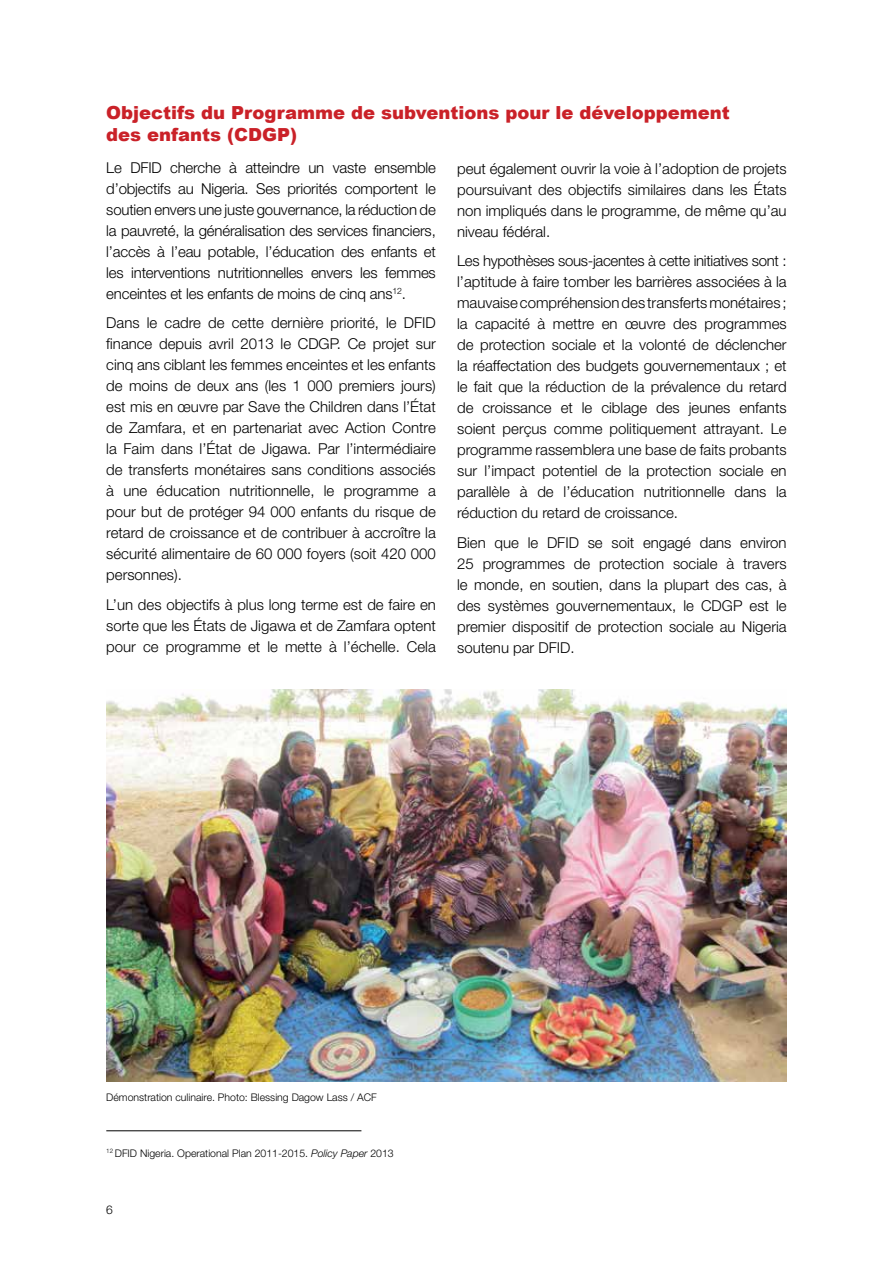
<style>
.page{position:relative;width:893px;height:1263px;background:#fff}
.page>*{position:absolute;margin:0;border:0;box-sizing:border-box;transform-origin:0 0}
.t1{font:900 18px/21.6px "Arial";color:#ca2128}
.t2{font:300 15px/21px "Helvetica Neue CE";color:#000;text-align:justify}
.t3{font:300 12px "Helvetica Neue CE";color:#000}
.t4{font:300 10.5px "Helvetica Neue CE";color:#000}
.s1{font-family:"Helvetica Neue";font-style:italic}
</style>
<div class="page">
<hr style="left:106px;top:1130px;width:255px;height:1px;background:#000">
<img style="left:106px;top:689px;width:681px;height:392px">
<p class="t1" style="left:106px;top:101px;width:625px">Objectifs du Programme de subventions pour le développement des enfants (CDGP)</p>
<p class="t2" style="left:106px;top:157px;width:331px">Le DFID cherche à atteindre un vaste ensemble d’objectifs au Nigeria. Ses priorités comportent le soutien envers une juste gouvernance, la réduction de la pauvreté, la généralisation des services financiers, l’accès à l’eau potable, l’éducation des enfants et les interventions nutritionnelles envers les femmes enceintes et les enfants de moins de cinq ans<sup>12</sup>.</p>
<p class="t2" style="left:106px;top:312px;width:331px">Dans le cadre de cette dernière priorité, le DFID finance depuis avril 2013 le CDGP. Ce projet sur cinq ans ciblant les femmes enceintes et les enfants de moins de deux ans (les 1 000 premiers jours) est mis en œuvre par Save the Children dans l’État de Zamfara, et en partenariat avec Action Contre la Faim dans l’État de Jigawa. Par l’intermédiaire de transferts monétaires sans conditions associés à une éducation nutritionnelle, le programme a pour but de protéger 94 000 enfants du risque de retard de croissance et de contribuer à accroître la sécurité alimentaire de 60 000 foyers (soit 420 000 personnes).</p>
<p class="t2" style="left:106px;top:594px;width:331px">L’un des objectifs à plus long terme est de faire en sorte que les États de Jigawa et de Zamfara optent pour ce programme et le mette à l’échelle. Cela</p>
<p class="t2" style="left:457px;top:158px;width:331px">peut également ouvrir la voie à l’adoption de projets poursuivant des objectifs similaires dans les États non impliqués dans le programme, de même qu’au niveau fédéral.</p>
<p class="t2" style="left:457px;top:251px;width:331px">Les hypothèses sous-jacentes à cette initiatives sont : l’aptitude à faire tomber les barrières associées à la mauvaise compréhension des transferts monétaires ; la capacité à mettre en œuvre des programmes de protection sociale et la volonté de déclencher la réaffectation des budgets gouvernementaux ; et le fait que la réduction de la prévalence du retard de croissance et le ciblage des jeunes enfants soient perçus comme politiquement attrayant. Le programme rassemblera une base de faits probants sur l’impact potentiel de la protection sociale en parallèle à de l’éducation nutritionnelle dans la réduction du retard de croissance.</p>
<p class="t2" style="left:457px;top:532px;width:331px">Bien que le DFID se soit engagé dans environ 25 programmes de protection sociale à travers le monde, en soutien, dans la plupart des cas, à des systèmes gouvernementaux, le CDGP est le premier dispositif de protection sociale au Nigeria soutenu par DFID.</p>
<p class="t4" style="left:106px;top:1090px;width:272px">Démonstration culinaire. Photo: Blessing Dagow Lass / ACF</p>
<p class="t4" style="left:106px;top:1146px;width:289px"><sup>12</sup> DFID Nigeria. Operational Plan 2011-2015. <span class="s1">Policy Paper</span> 2013</p>
<p class="t3" style="left:106px;top:1203px;width:8px">6</p>
</div>
